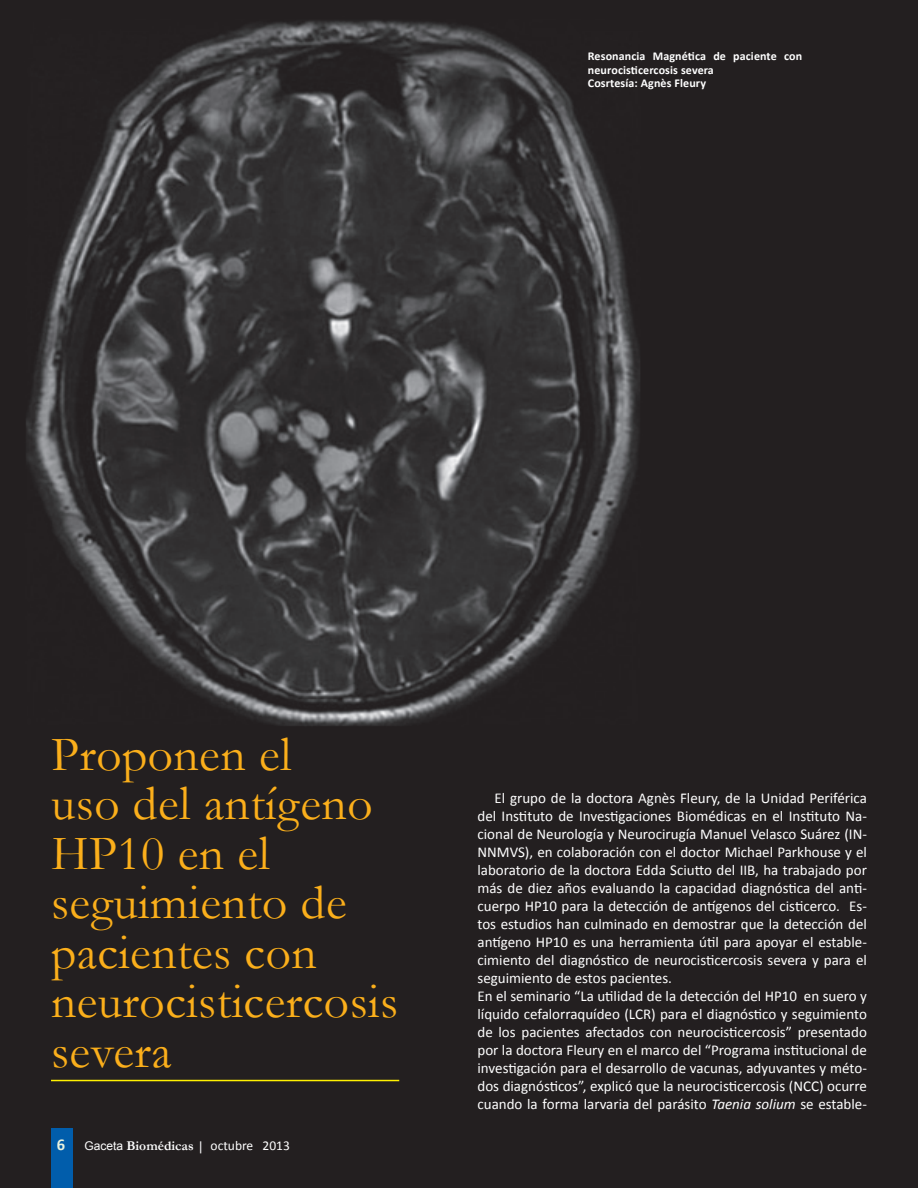
<style>
.page{position:relative;width:918px;height:1188px;background:#fff}
.page>*{position:absolute;margin:0;border:0;box-sizing:border-box;transform-origin:0 0}
.t1{font:49.5px/49.5px "Garamond";letter-spacing:.01em;color:#fbaf1b}
.t2{font:700 16.5px "Calibri";color:#eaf3de}
.t3{font:15px/18px "Calibri";color:#fff}
.t4{font:700 13.5px "Garamond";color:#fff}
.t5{font:700 12px/13.5px "Calibri";letter-spacing:.01em;color:#fff}
.s1{font-family:"Arial";font-weight:400;font-size:12px}
.s2{font-family:"Calibri";font-weight:400}
.s3{font-style:italic}
</style>
<div class="page">
<img style="left:0;top:0;width:918px;height:1188px">
<div style="left:51px;top:1129px;width:21px;height:59px;background:#015dab"></div>
<hr style="left:51px;top:1080px;width:348px;height:1px;background:#fff101">
<p class="t5" style="left:588px;top:49px;width:216px">Resonancia Magnética de paciente con neurocisticercosis severa<br>Cosrtesía: Agnès Fleury</p>
<h1 class="t1" style="left:51px;top:728px;width:349px">Proponen el<br>uso del antígeno<br>HP10 en el seguimiento de pacientes con neurocisticercosis severa</h1>
<p class="t2" style="left:57px;top:1134px;width:10px">6</p>
<p class="t4" style="left:85px;top:1137px;width:207px"><span class="s1">Gaceta</span> Biomédicas | <span class="s2">octubre 2013</span></p>
<p class="t3" style="left:477px;top:789px;width:391px;text-indent:17px">El grupo de la doctora Agnès Fleury, de la Unidad Periférica del Instituto de Investigaciones Biomédicas en el Instituto Na&shy;cional de Neurología y Neurocirugía Manuel Velasco Suárez (IN-NNMVS), en colaboración con el doctor Michael Parkhouse y el laboratorio de la doctora Edda Sciutto del IIB, ha trabajado por más de diez años evaluando la capacidad diagnóstica del anti&shy;cuerpo HP10 para la detección de antígenos del cisticerco. Es&shy;tos estudios han culminado en demostrar que la detección del antígeno HP10 es una herramienta útil para apoyar el estable&shy;cimiento del diagnóstico de neurocisticercosis severa y para el seguimiento de estos pacientes.<br>En el seminario “La utilidad de la detección del HP10 en suero y líquido cefalorraquídeo (LCR) para el diagnóstico y seguimiento de los pacientes afectados con neurocisticercosis” presentado por la doctora Fleury en el marco del “Programa institucional de investigación para el desarrollo de vacunas, adyuvantes y méto&shy;dos diagnósticos”, explicó que la neurocisticercosis (NCC) ocurre cuando la forma larvaria del parásito <span class="s3">Taenia solium</span> se estable-</p>
</div>
